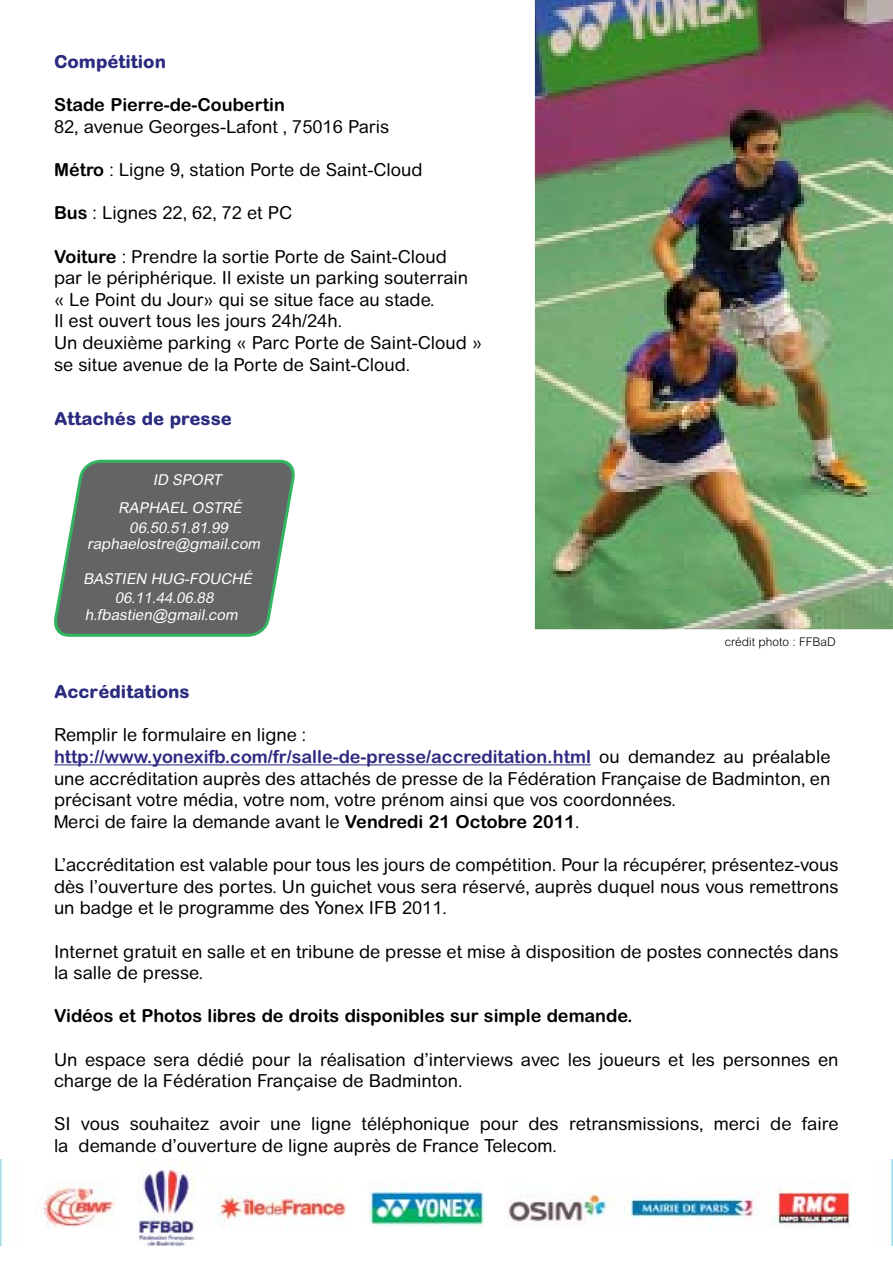
<style>
.page{position:relative;width:893px;height:1263px;background:#fff}
.page>*{position:absolute;margin:0;border:0;box-sizing:border-box;transform-origin:0 0}
.t1{font:18px/21.6px "Arial Rounded MT";color:#000}
.t2{font:700 18px "Arial Rounded MT";color:#000}
.t3{font:800 18px "Arial Rounded MT";color:#2b2b80}
.t4{font:italic 15px/16.5px "Arial Rounded MT";color:#fff}
.t5{font:300 12px "Arial Rounded MT";color:#000}
.s1{font-weight:700}
.s2{font-weight:700;color:#2e2a82}
</style>
<div class="page">
<hr style="left:54px;top:764px;width:537px;height:1px;background:#2e2a82">
<img style="left:0;top:1160px;width:893px;height:86px">
<img style="left:534px;top:0;width:359px;height:630px">
<svg style="left:54px;top:459px;width:241px;height:178px;background:#727a77"></svg>
<p class="t3" style="left:54px;top:51px;width:114px">Compétition</p>
<p class="t2" style="left:54px;top:94px;width:232px">Stade Pierre-de-Coubertin</p>
<p class="t1" style="left:54px;top:116px;width:337px">82, avenue Georges-Lafont , 75016 Paris</p>
<p class="t1" style="left:54px;top:159px;width:370px"><span class="s1">Métro</span> : Ligne 9, station Porte de Saint-Cloud</p>
<p class="t1" style="left:54px;top:202px;width:240px"><span class="s1">Bus</span> : Lignes 22, 62, 72 et PC</p>
<p class="t1" style="left:54px;top:245px;width:430px"><span class="s1">Voiture</span> : Prendre la sortie Porte de Saint-Cloud<br>par le périphérique. Il existe un parking souterrain « Le Point du Jour» qui se situe face au stade.<br>Il est ouvert tous les jours 24h/24h.<br>Un deuxième parking « Parc Porte de Saint-Cloud » se situe avenue de la Porte de Saint-Cloud.</p>
<p class="t3" style="left:54px;top:407px;width:179px">Attachés de presse</p>
<p class="t4" style="left:153px;top:471px;width:73px">ID SPORT</p>
<p class="t4" style="left:118px;top:500px;width:22px">Raphael</p>
<p class="t4" style="left:192px;top:500px;width:23px">Ostr</p>
<p class="t4" style="left:232px;top:500px;width:14px">é</p>
<p class="t4" style="left:87px;top:519px;width:177px;text-indent:42px">06.50.51.81.99 raphaelostre@gmail.com</p>
<p class="t4" style="left:83px;top:570px;width:20px">Bastien</p>
<p class="t4" style="left:151px;top:570px;width:60px">Hug-Fouch</p>
<p class="t4" style="left:242px;top:570px;width:14px">é</p>
<p class="t4" style="left:85px;top:590px;width:157px;text-align:center">06.11.44.06.88 h.fbastien@gmail.com</p>
<p class="t5" style="left:725px;top:635px;width:113px">crédit photo : FFBaD</p>
<p class="t3" style="left:54px;top:681px;width:137px">Accréditations</p>
<p class="t1" style="left:54px;top:724px;width:778px">Remplir le formulaire en ligne : <span class="s2">http://www.yonexifb.com/fr/salle-de-presse/accreditation.html</span> ou demandez au préalable une accréditation auprès des attachés de presse de la Fédération Française de Badminton, en précisant votre média, votre nom, votre prénom ainsi que vos coordonnées.<br>Merci de faire la demande avant le <span class="s1">Vendredi 21 Octobre 2011</span>.</p>
<p class="t1" style="left:54px;top:854px;width:786px;text-align:justify">L’accréditation est valable pour tous les jours de compétition. Pour la récupérer, présentez-vous dès l’ouverture des portes. Un guichet vous sera réservé, auprès duquel nous vous remettrons un badge et le programme des Yonex IFB 2011.</p>
<p class="t1" style="left:54px;top:940px;width:786px">Internet gratuit en salle et en tribune de presse et mise à disposition de postes connectés dans la salle de presse.</p>
<p class="t2" style="left:54px;top:1005px;width:580px">Vidéos et Photos libres de droits disponibles sur simple demande.</p>
<p class="t1" style="left:54px;top:1048px;width:786px">Un espace sera dédié pour la réalisation d’interviews avec les joueurs et les personnes en charge de la Fédération Française de Badminton.</p>
<p class="t1" style="left:54px;top:1113px;width:786px">SI vous souhaitez avoir une ligne téléphonique pour des retransmissions, merci de faire la demande d’ouverture de ligne auprès de France Telecom.</p>
</div>
